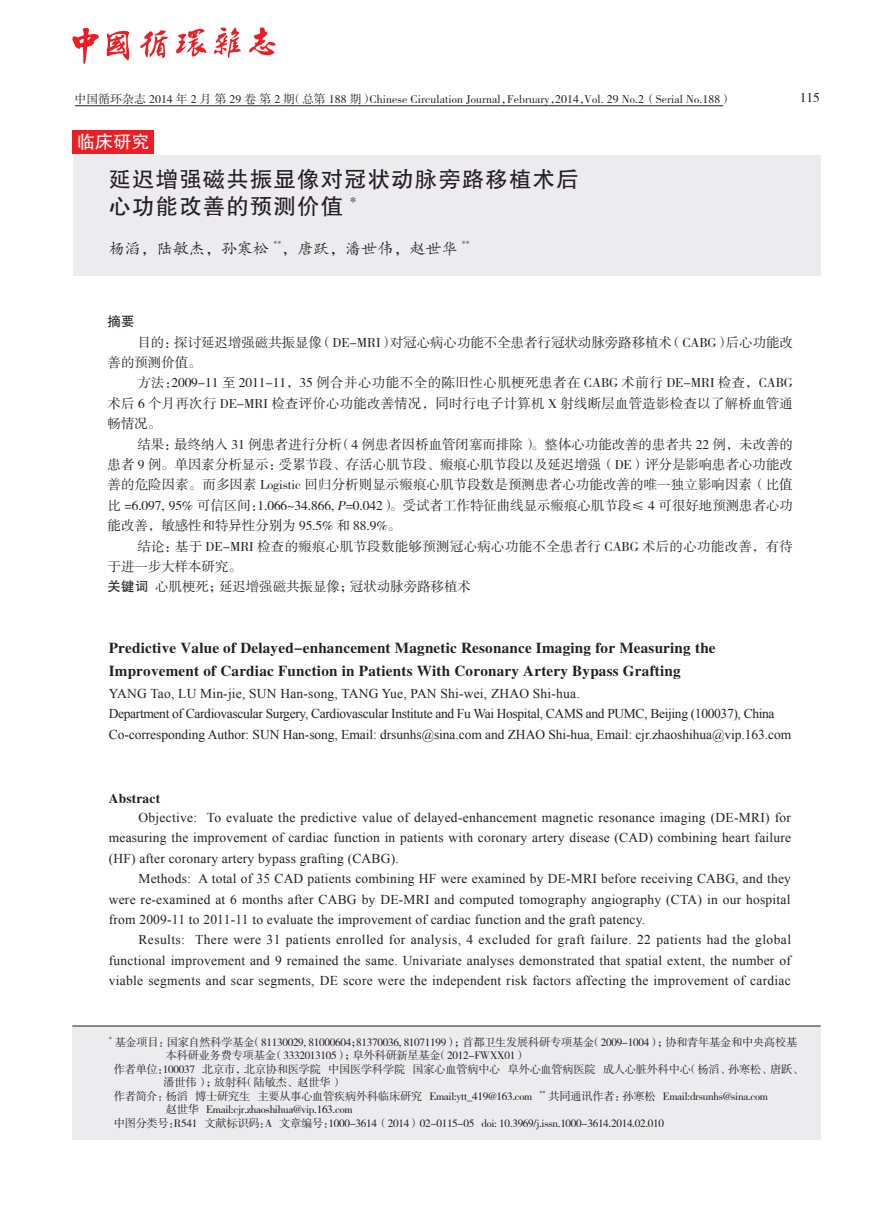
<style>
.page{position:relative;width:893px;height:1212px;background:#fff}
.page>*{position:absolute;margin:0;border:0;box-sizing:border-box;transform-origin:0 0}
.t1{font:22.35px/26.8px "FZHTJW GB1 0";letter-spacing:.05em;color:#231f20}
.t2{font:18px "FZHTJW GB1 0";color:#fff}
.t3{font:15.9px "FZKTJW GB1 0";letter-spacing:.01em;color:#231f20}
.t4{font:15.15px/23.2px "FZXBSJW GB1 0";letter-spacing:.015em;color:#231f20}
.t5{font:13.5px/20.4px "Times New Roman";letter-spacing:-.005em;color:#231f20;text-align:justify}
.t6{font:13.5px/20.4px "FZSSJW GB1 0";letter-spacing:-.005em;color:#231f20;text-align:justify}
.t7{font:13.5px/20.4px "FZSSJW GB1 0";letter-spacing:.02em;color:#231f20}
.t8{font:13.5px "FZXBSJW GB1 0";letter-spacing:.015em;color:#231f20}
.t9{font:13.5px "FZSSK GBK1 0";color:#231f20}
.t10{font:13.5px "FZHTJW GB1 0";color:#231f20}
.t11{font:11.85px "FZSSK GBK1 0";letter-spacing:.01em;color:#231f20}
.t12{font:11.25px/13.5px "FZSSJW GB1 0";letter-spacing:-.025em;color:#231f20}
.t13{font:7.8px "FZXLFW GB1 0";color:#231f20}
.t14{font:6.6px "FZSSJW GB1 0";color:#231f20}
.s1{font-style:italic}
.s2{font-family:"FZHTJW GB1 0"}
</style>
<div class="page">
<hr style="left:75px;top:105px;width:648px;height:1px;background:#231f20">
<svg style="left:106px;top:31px;width:23px;height:30px"></svg>
<svg style="left:249px;top:27px;width:27px;height:29px"></svg>
<svg style="left:72px;top:28px;width:27px;height:36px"></svg>
<svg style="left:214px;top:28px;width:27px;height:30px"></svg>
<svg style="left:140px;top:30px;width:28px;height:28px"></svg>
<svg style="left:176px;top:29px;width:30px;height:28px"></svg>
<div style="left:72px;top:1026px;width:749px;height:114px;background:#ececee"></div>
<hr style="left:72px;top:1026px;width:749px;height:1px;background:#231f20">
<div style="left:73px;top:155px;width:747px;height:120px;background:#ececee"></div>
<div style="left:73px;top:131px;width:81px;height:23px;background:#ee1d23"></div>
<p class="t11" style="left:74px;top:93px;width:659px">中国循环杂志 2014 年 2 月 第 29 卷 第 2 期（总第 188 期）Chinese Circulation Journal，February，2014，Vol. 29 No.2（Serial No.188）</p>
<p class="t9" style="left:800px;top:91px;width:22px">115</p>
<h2 class="t2" style="left:77px;top:132px;width:74px">临床研究</h2>
<h1 class="t1" style="left:109px;top:166px;width:471px">延迟增强磁共振显像对冠状动脉旁路移植术后心功能改善的预测价值 <sup>*</sup></h1>
<p class="t3" style="left:109px;top:240px;width:162px">杨滔，陆敏杰，孙寒松</p>
<p class="t13" style="left:273px;top:240px;width:9px">**</p>
<p class="t3" style="left:281px;top:240px;width:178px">，唐跃，潘世伟，赵世华</p>
<p class="t13" style="left:462px;top:240px;width:9px">**</p>
<p class="t10" style="left:108px;top:314px;width:29px">摘要</p>
<p class="t6" style="left:108px;top:332px;width:687px;text-indent:30px">目的：探讨延迟增强磁共振显像（DE-MRI）对冠心病心功能不全患者行冠状动脉旁路移植术（CABG）后心功能改善的预测价值。</p>
<p class="t6" style="left:108px;top:373px;width:687px;text-indent:30px">方法：2009-11 至 2011-11，35 例合并心功能不全的陈旧性心肌梗死患者在 CABG 术前行 DE-MRI 检查，CABG术后 6 个月再次行 DE-MRI 检查评价心功能改善情况，同时行电子计算机 X 射线断层血管造影检查以了解桥血管通畅情况。</p>
<p class="t6" style="left:108px;top:434px;width:687px;text-indent:30px">结果：最终纳入 31 例患者进行分析（4 例患者因桥血管闭塞而排除）。整体心功能改善的患者共 22 例，未改善的患者 9 例。单因素分析显示：受累节段、存活心肌节段、瘢痕心肌节段以及延迟增强（DE）评分是影响患者心功能改善的危险因素。而多因素 Logistic 回归分析则显示瘢痕心肌节段数是预测患者心功能改善的唯一独立影响因素（比值比 =6.097, 95% 可信区间：1.066~34.866, <span class="s1">P</span>=0.042）。受试者工作特征曲线显示瘢痕心肌节段≤ 4 可很好地预测患者心功能改善，敏感性和特异性分别为 95.5% 和 88.9%。</p>
<p class="t7" style="left:108px;top:536px;width:687px;text-indent:30px">结论：基于 DE-MRI 检查的瘢痕心肌节段数能够预测冠心病心功能不全患者行 CABG 术后的心功能改善，有待于进一步大样本研究。<br><span class="s2">关键词</span> 心肌梗死；延迟增强磁共振显像；冠状动脉旁路移植术</p>
<p class="t4" style="left:109px;top:637px;width:608px">Predictive Value of Delayed-enhancement Magnetic Resonance Imaging for Measuring the<br>Improvement of Cardiac Function in Patients With Coronary Artery Bypass Grafting</p>
<p class="t5" style="left:109px;top:683px;width:684px;text-align:left">YANG Tao, LU Min-jie, SUN Han-song, TANG Yue, PAN Shi-wei, ZHAO Shi-hua.<br>Department of Cardiovascular Surgery, Cardiovascular Institute and Fu Wai Hospital, CAMS and PUMC, Beijing (100037), China<br>Co-corresponding Author: SUN Han-song, Email: drsunhs@sina.com and ZHAO Shi-hua, Email: cjr.zhaoshihua@vip.163.com</p>
<p class="t8" style="left:109px;top:790px;width:53px">Abstract</p>
<p class="t5" style="left:109px;top:807px;width:684px;text-indent:30px">Objective: To evaluate the predictive value of delayed-enhancement magnetic resonance imaging (DE-MRI) for measuring the improvement of cardiac function in patients with coronary artery disease (CAD) combining heart failure (HF) after coronary artery bypass grafting (CABG).</p>
<p class="t5" style="left:109px;top:868px;width:684px;text-indent:30px">Methods: A total of 35 CAD patients combining HF were examined by DE-MRI before receiving CABG, and they were re-examined at 6 months after CABG by DE-MRI and computed tomography angiography (CTA) in our hospital from 2009-11 to 2011-11 to evaluate the improvement of cardiac function and the graft patency.</p>
<p class="t5" style="left:109px;top:929px;width:684px;text-indent:30px">Results: There were 31 patients enrolled for analysis, 4 excluded for graft failure. 22 patients had the global functional improvement and 9 remained the same. Univariate analyses demonstrated that spatial extent, the number of viable segments and scar segments, DE score were the independent risk factors affecting the improvement of cardiac</p>
<p class="t14" style="left:109px;top:1035px;width:5px">*</p>
<p class="t12" style="left:115px;top:1036px;width:684px">基金项目：国家自然科学基金（81130029, 81000604；81370036, 81071199）；首都卫生发展科研专项基金（2009-1004）；协和青年基金和中央高校基</p>
<p class="t12" style="left:166px;top:1049px;width:362px">本科研业务费专项基金 （3332013105）；阜外科研新星基金（2012-FWXX01）</p>
<p class="t12" style="left:114px;top:1063px;width:691px">作者单位：100037 北京市，北京协和医学院 中国医学科学院 国家心血管病中心 阜外心血管病医院 成人心脏外科中心（杨滔、孙寒松、唐跃、</p>
<p class="t12" style="left:163px;top:1076px;width:181px">潘世伟）；放射科（陆敏杰、赵世华）</p>
<p class="t12" style="left:114px;top:1090px;width:420px">作者简介：杨滔 博士研究生 主要从事心血管疾病外科临床研究 Email:ytt_419@163.com</p>
<p class="t14" style="left:540px;top:1089px;width:8px">**</p>
<p class="t12" style="left:549px;top:1090px;width:221px">共同通讯作者：孙寒松 Email:drsunhs@sina.com</p>
<p class="t12" style="left:114px;top:1103px;width:552px;text-indent:52px">赵世华 Email:cjr.zhaoshihua@vip.163.com<br>中图分类号：R541 文献标识码：A 文章编号：1000-3614（2014）02-0115-05 doi: 10.3969/j.issn.1000-3614.2014.02.010</p>
</div>
